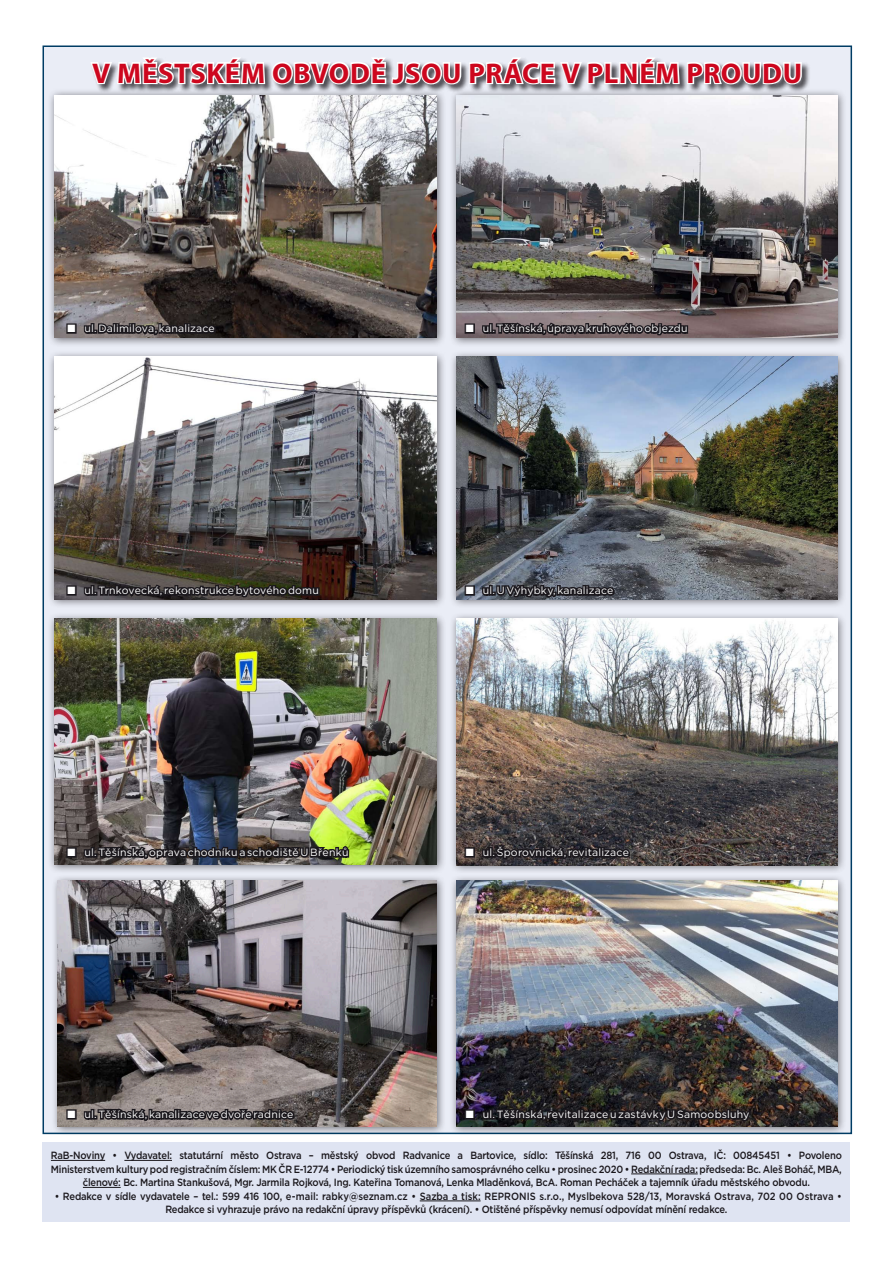
<style>
.page{position:relative;width:893px;height:1263px;background:#fff}
.page>*{position:absolute;margin:0;border:0;box-sizing:border-box;transform-origin:0 0}
.t1{font:700 28.5px "Myriad Pro";letter-spacing:.025em;color:#cd071e}
.t2{font:500 10.5px/13.5px "Gotham";letter-spacing:-.02em;color:#1a171c;text-align:center;scale:.9 1}
.t3{font:10.5px "Gotham";letter-spacing:.02em;color:#fff}
.s1{font-family:"Dixieland Normal"}
</style>
<div class="page">
<div style="left:42px;top:1142px;width:808px;height:80px;background:#dfe4f2"></div>
<hr style="left:51px;top:1160px;width:54px;height:1px;background:#1a171c">
<hr style="left:124px;top:1160px;width:48px;height:1px;background:#1a171c">
<hr style="left:631px;top:1173px;width:67px;height:1px;background:#1a171c">
<hr style="left:83px;top:1187px;width:38px;height:1px;background:#1a171c">
<hr style="left:420px;top:1200px;width:61px;height:1px;background:#1a171c">
<div style="left:90px;top:57px;width:793px;height:59px;background:#1a171c;opacity:.75"></div>
<svg style="left:88px;top:45px;width:715px;height:43px"></svg>
<div style="left:449px;top:88px;width:404px;height:266px;background:#1a171c;opacity:.6"></div>
<img style="left:456px;top:95px;width:381px;height:243px">
<div style="left:47px;top:612px;width:406px;height:268px;background:#1a171c;opacity:.6"></div>
<img style="left:54px;top:618px;width:383px;height:246px">
<div style="left:449px;top:350px;width:404px;height:265px;background:#1a171c;opacity:.6"></div>
<img style="left:456px;top:357px;width:381px;height:242px">
<div style="left:47px;top:350px;width:406px;height:265px;background:#1a171c;opacity:.6"></div>
<img style="left:54px;top:357px;width:383px;height:242px">
<div style="left:51px;top:874px;width:402px;height:268px;background:#1a171c;opacity:.6"></div>
<img style="left:58px;top:880px;width:379px;height:246px">
<div style="left:449px;top:874px;width:404px;height:268px;background:#1a171c;opacity:.6"></div>
<img style="left:456px;top:880px;width:381px;height:246px">
<div style="left:449px;top:612px;width:404px;height:268px;background:#1a171c;opacity:.6"></div>
<img style="left:456px;top:619px;width:381px;height:246px">
<div style="left:47px;top:88px;width:406px;height:266px;background:#1a171c;opacity:.6"></div>
<img style="left:54px;top:95px;width:383px;height:243px">
<svg style="left:82px;top:321px;width:136px;height:18px;background:#454041"></svg>
<div style="left:66px;top:323px;width:11px;height:11px;border:3px solid #1a171c"></div>
<svg style="left:82px;top:583px;width:239px;height:21px;background:#4b4748"></svg>
<div style="left:66px;top:585px;width:11px;height:11px;border:3px solid #1a171c"></div>
<img style="left:82px;top:844px;width:269px;height:22px">
<div style="left:66px;top:847px;width:11px;height:11px;border:3px solid #1a171c"></div>
<svg style="left:82px;top:1106px;width:215px;height:22px;background:#625c5b"></svg>
<div style="left:66px;top:1109px;width:11px;height:10px;border:3px solid #1a171c"></div>
<svg style="left:481px;top:320px;width:209px;height:22px;background:#625a5e"></svg>
<div style="left:465px;top:323px;width:10px;height:11px;border:3px solid #1a171c"></div>
<svg style="left:481px;top:583px;width:136px;height:18px;background:#42444b"></svg>
<div style="left:465px;top:585px;width:10px;height:11px;border:3px solid #1a171c"></div>
<svg style="left:481px;top:842px;width:151px;height:24px;background:#312d31"></svg>
<div style="left:465px;top:847px;width:10px;height:11px;border:3px solid #1a171c"></div>
<svg style="left:481px;top:1106px;width:273px;height:22px;background:#2a2627"></svg>
<div style="left:465px;top:1109px;width:10px;height:10px;border:3px solid #1a171c"></div>
<h1 class="t1" style="left:92px;top:57px;width:712px">V MĚSTSKÉM OBVODĚ JSOU PRÁCE V PLNÉM PROUDU</h1>
<p class="t3" style="left:68px;top:322px;width:149px"><span class="s1">Q</span> ul. Dalimilova, kanalizace</p>
<p class="t3" style="left:466px;top:322px;width:223px"><span class="s1">Q</span> ul. Těšínská, úprava kruhového objezdu</p>
<p class="t3" style="left:68px;top:584px;width:253px"><span class="s1">Q</span> ul. Trnkovecká, rekonstrukce bytového domu</p>
<p class="t3" style="left:466px;top:584px;width:149px"><span class="s1">Q</span> ul. U Výhybky, kanalizace</p>
<p class="t3" style="left:68px;top:846px;width:283px"><span class="s1">Q</span> ul. Těšínská, oprava chodníku a schodiště U Břenků</p>
<p class="t3" style="left:466px;top:846px;width:165px"><span class="s1">Q</span> ul. Šporovnická, revitalizace</p>
<p class="t3" style="left:68px;top:1108px;width:227px"><span class="s1">Q</span> ul. Těšínská, kanalizace ve dvoře radnice</p>
<p class="t3" style="left:466px;top:1108px;width:285px"><span class="s1">Q</span> ul. Těšínská, revitalizace u zastávky U Samoobsluhy</p>
<p class="t2" style="left:51px;top:1149px;width:880px">RaB‑Noviny • Vydavatel: statutární město Ostrava – městský obvod Radvanice a Bartovice, sídlo: Těšínská 281, 716 00 Ostrava, IČ: 00845451 • Povoleno<br>Ministerstvem kultury pod registračním číslem: MK ČR E‑12774 • Periodický tisk územního samosprávného celku • prosinec 2020 • Redakční rada: předseda: Bc. Aleš Boháč, MBA, členové: Bc. Martina Stankušová, Mgr. Jarmila Rojková, Ing. Kateřina Tomanová, Lenka Mladěnková, BcA. Roman Pecháček a tajemník úřadu městského obvodu.</p>
<p class="t2" style="left:55px;top:1189px;width:876px">• Redakce v sídle vydavatele – tel.: 599 416 100, e‑mail: rabky@seznam.cz • Sazba a tisk: REPRONIS s.r.o., Myslbekova 528/13, Moravská Ostrava, 702 00 Ostrava •<br>Redakce si vyhrazuje právo na redakční úpravy příspěvků (krácení). • Otištěné příspěvky nemusí odpovídat mínění redakce.</p>
</div>
